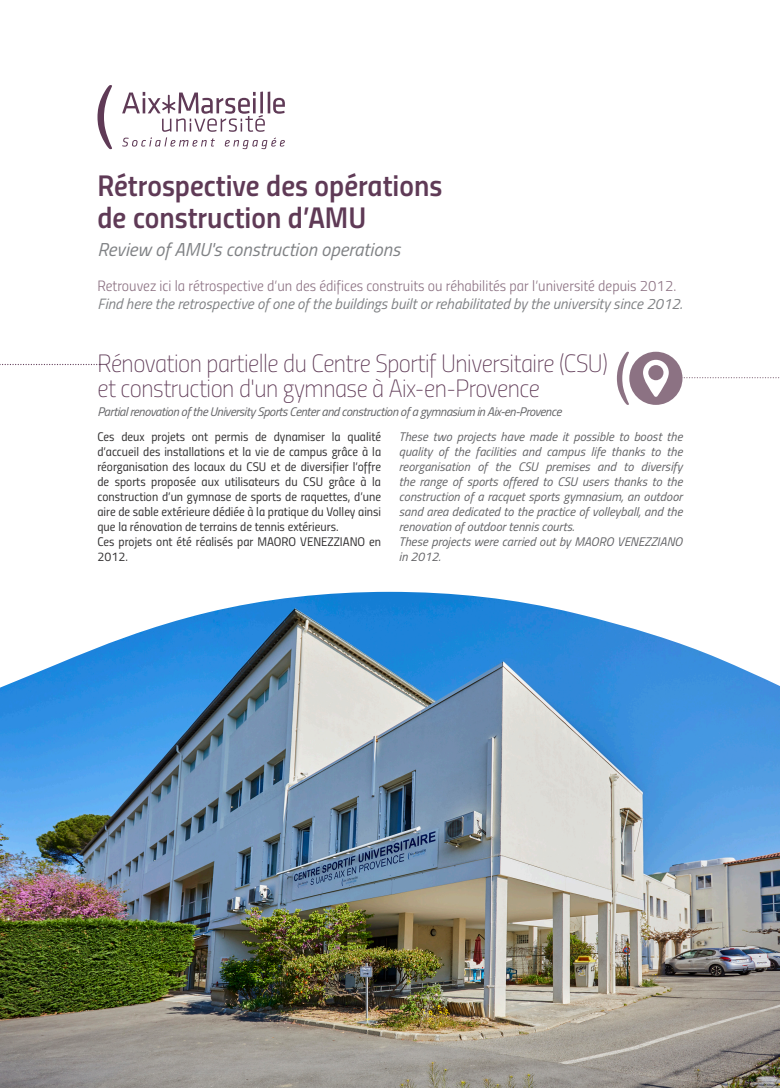
<style>
.page{position:relative;width:780px;height:1088px;background:#fff}
.page>*{position:absolute;margin:0;border:0;box-sizing:border-box;transform-origin:0 0}
.GROS_TITRE{font:30px/31.2px "Titillium Semibold Upright";color:#5f3a56}
.TITRE_FR{font:25px/25px "Titillium Thin Upright";letter-spacing:-.02em;color:#5f3a56}
.GROS_TITRE_EN{font:italic 18.75px "Titillium";color:#808285}
.ACCROCHE{font:15px "Titillium Light Upright";color:#8c7283}
.ACCROCHE-2{font:italic 15px "Titillium";color:#808285}
.TEXTE_FR{font:12.5px/15px "Titillium Regular Upright";color:#312f30;text-align:justify}
.TEXTE_FR-2{font:italic 12.5px/15px "Titillium";color:#636366;text-align:justify}
.TITRE_EN{font:italic 12.5px "Titillium";letter-spacing:-.03em;color:#636366}
</style>
<div class="page">
<img style="left:0;top:592px;width:780px;height:496px">
<svg style="left:0;top:364px;width:100px;height:1px"></svg>
<svg style="left:682px;top:377px;width:98px;height:1px"></svg>
<div style="left:629px;top:352px;width:53px;height:53px;background:#8c7283;border-radius:50%"></div>
<svg style="left:617px;top:352px;width:12px;height:53px"></svg>
<svg style="left:643px;top:360px;width:25px;height:37px"></svg>
<svg style="left:97px;top:85px;width:15px;height:64px"></svg>
<svg style="left:122px;top:92px;width:163px;height:57px"></svg>
<p class="GROS_TITRE" style="left:97px;top:168px;width:346px">Rétrospective des opérations de construction d’AMU</p>
<p class="GROS_TITRE_EN" style="left:97px;top:236px;width:304px">Review of AMU's construction operations</p>
<p class="ACCROCHE" style="left:97px;top:275px;width:580px">Retrouvez ici la rétrospective d’un des édifices construits ou réhabilités par l’université depuis 2012.</p>
<p class="ACCROCHE-2" style="left:97px;top:292px;width:586px">Find here the retrospective of one of the buildings built or rehabilitated by the university since 2012.</p>
<p class="TITRE_FR" style="left:97px;top:350px;width:512px">Rénovation partielle du Centre Sportif Universitaire (CSU) et construction d'un gymnase à Aix-en-Provence</p>
<p class="TITRE_EN" style="left:97px;top:402px;width:465px">Partial renovation of the University Sports Center and construction of a gymnasium in Aix-en-Provence</p>
<p class="TEXTE_FR" style="left:97px;top:429px;width:285px">Ces deux projets ont permis de dynamiser la qualité d’accueil des installations et la vie de campus grâce à la réorganisation des locaux du CSU et de diversifier l’offre de sports proposée aux utilisateurs du CSU grâce à la construction d’un gymnase de sports de raquettes, d’une aire de sable extérieure dédiée à la pratique du Volley ainsi que la rénovation de terrains de tennis extérieurs.</p>
<p class="TEXTE_FR" style="left:97px;top:534px;width:285px">Ces projets ont été réalisés par MAORO VENEZZIANO en<br>2012.</p>
<p class="TEXTE_FR-2" style="left:399px;top:429px;width:285px">These two projects have made it possible to boost the quality of the facilities and campus life thanks to the reorganisation of the CSU premises and to diversify the range of sports offered to CSU users thanks to the construction of a racquet sports gymnasium, an outdoor sand area dedicated to the practice of volleyball, and the renovation of outdoor tennis courts.</p>
<p class="TEXTE_FR-2" style="left:399px;top:534px;width:285px">These projects were carried out by MAORO VENEZZIANO in 2012.</p>
</div>
